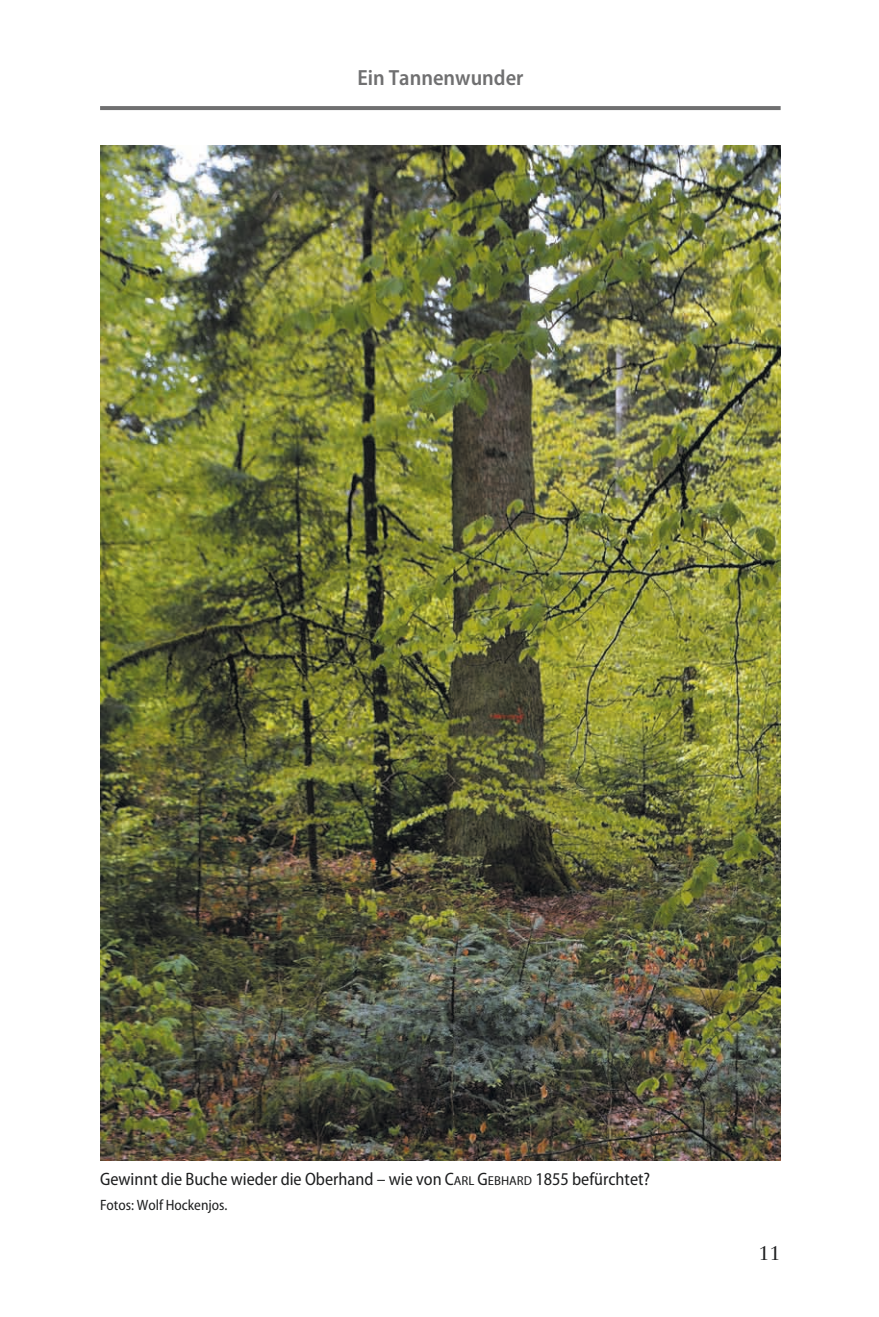
<style>
.page{position:relative;width:879px;height:1317px;background:#fff}
.page>*{position:absolute;margin:0;border:0;box-sizing:border-box;transform-origin:0 0}
.t1{font:600 semi-condensed 22px "Myriad Pro";color:#707071}
.t2{font:20px "Sabon";color:#1d1e1f}
.t3{font:semi-condensed 18px "Myriad Pro";color:#1d1e1f}
.t4{font:semi-condensed 15px "Myriad Pro";color:#1d1e1f}
.s1{font-size:13px}
</style>
<div class="page">
<img style="left:100px;top:106px;width:681px;height:1055px">
<p class="t1" style="left:357px;top:66px;width:168px">Ein Tannenwunder</p>
<p class="t3" style="left:100px;top:1169px;width:551px">Gewinnt die Buche wieder die Oberhand – wie von C<span class="s1">ARL</span> G<span class="s1">EBHARD</span> 1855 befürchtet?</p>
<p class="t4" style="left:100px;top:1197px;width:129px">Fotos: Wolf Hockenjos.</p>
<p class="t2" style="left:758px;top:1241px;width:24px">11</p>
</div>
